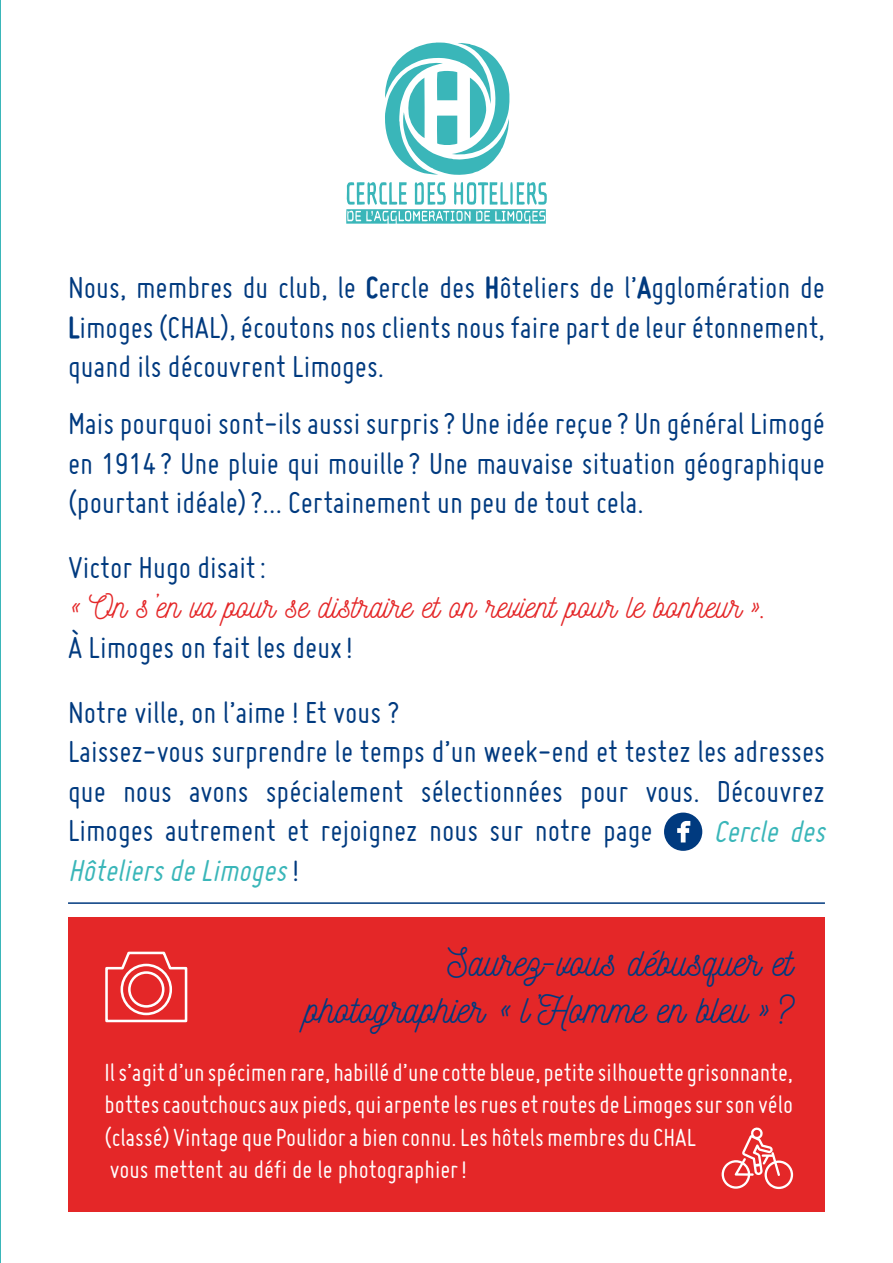
<style>
.page{position:relative;width:893px;height:1263px;background:#fff}
.page>*{position:absolute;margin:0;border:0;box-sizing:border-box;transform-origin:0 0}
.t1{font:39px/46.8px "Nickainley";color:#003a7f;text-align:right}
.t2{font:33px/39.6px "Miso";color:#003a7f;text-align:justify}
.t3{font:33px/39.6px "Nickainley";color:#e42728}
.t4{font:italic 33px "Miso";color:#3ab6b9}
.t5{font:27px/32.4px "Miso";color:#fff}
.s1{font-weight:700}
.s2{font-family:"Miso";color:#003a7f}
.s3{font-style:normal;color:#003a7f}
</style>
<div class="page">
<hr style="left:68px;top:902px;width:757px;height:2px;background:#003a7f">
<svg style="left:664px;top:812px;width:38px;height:39px"></svg>
<div style="left:68px;top:917px;width:757px;height:295px;background:#e42728"></div>
<svg style="left:722px;top:1127px;width:71px;height:62px"></svg>
<svg style="left:105px;top:951px;width:83px;height:72px"></svg>
<svg style="left:385px;top:42px;width:125px;height:133px"></svg>
<svg style="left:346px;top:182px;width:201px;height:42px"></svg>
<p class="t2" style="left:68px;top:267px;width:758px">Nous, membres du club, le <span class="s1">C</span>ercle des <span class="s1">H</span>ôteliers de l’<span class="s1">A</span>gglomération de <span class="s1">L</span>imoges (CHAL), écoutons nos clients nous faire part de leur étonnement, quand ils découvrent Limoges.</p>
<p class="t2" style="left:68px;top:403px;width:758px">Mais pourquoi sont-ils aussi surpris? Une idée reçue? Un général Limogé en 1914 ? Une pluie qui mouille? Une mauvaise situation géographique (pourtant idéale)?… Certainement un peu de tout cela.</p>
<p class="t3" style="left:68px;top:547px;width:702px"><span class="s2">Victor Hugo disait:<br></span>« On s’en va pour se distraire et on revient pour le bonheur ».<br><span class="s2">À Limoges on fait les deux!</span></p>
<p class="t2" style="left:68px;top:692px;width:758px;text-align:left">Notre ville, on l’aime ! Et vous ?<br>Laissez-vous surprendre le temps d’un week-end et testez les adresses que nous avons spécialement sélectionnées pour vous. Découvrez Limoges autrement et rejoignez nous sur notre page</p>
<p class="t4" style="left:714px;top:813px;width:120px">Cercle des</p>
<p class="t4" style="left:68px;top:852px;width:233px">HôteliersdeLimoges<span class="s3">!</span></p>
<p class="t1" style="left:305px;top:938px;width:489px">Saurez-vous débusquer et photographier « l’Homme en bleu » ?</p>
<p class="t5" style="left:105px;top:1055px;width:690px">Il s’agit d’un spécimen rare, habillé d’une cotte bleue, petite silhouette grisonnante, bottes caoutchoucs aux pieds, qui arpente les rues et routes de Limoges sur son vélo (classé) Vintage que Poulidor a bien connu. Les hôtels membres du CHAL<br>vous mettent au défi de le photographier!</p>
</div>
